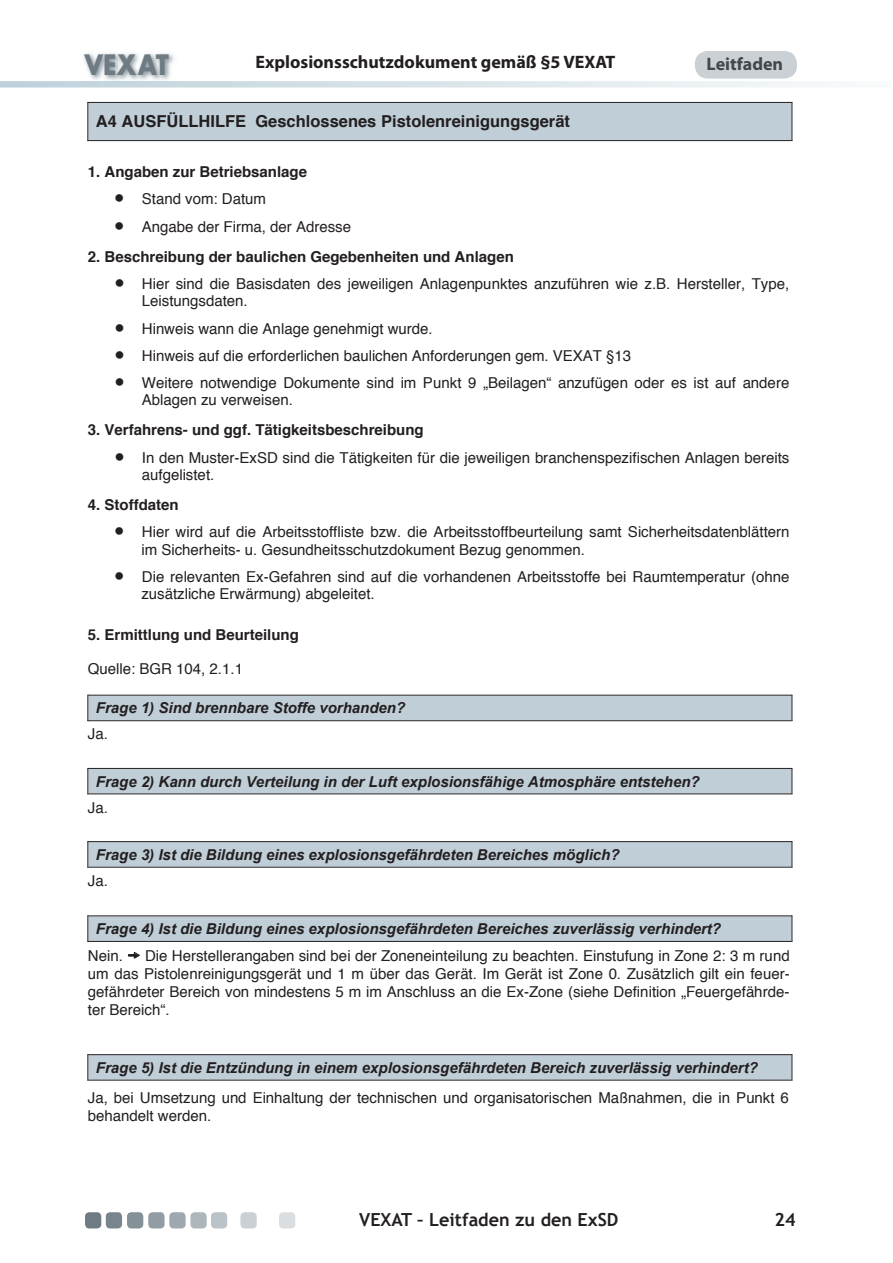
<style>
.page{position:relative;width:893px;height:1263px;background:#fff}
.page>*{position:absolute;margin:0;border:0;box-sizing:border-box;transform-origin:0 0}
.t1{font:700 27.45px "Futura";color:#6e7b82;scale:.9 1}
.t2{font:700 18px "Myriad Pro";color:#231f20}
.t3{font:700 18px "Trebuchet MS";color:#231f20}
.t4{font:700 16.5px "Helvetica";color:#231f20}
.t5{font:15px/27.3px "Helvetica";color:#231f20}
.t6{font:italic 700 15px "Arial";color:#231f20}
.t7{font:700 15px "Helvetica";color:#231f20}
.t8{font:10.5px "Helvetica";color:#231f20}
</style>
<div class="page">
<svg style="left:0;top:51px;width:826px;height:37px"></svg>
<div style="left:708px;top:57px;width:74px;height:13px;background:#cad0d3"></div>
<div style="left:87px;top:102px;width:706px;height:39px;background:#c0ced7"></div>
<svg style="left:87px;top:695px;width:706px;height:26px"></svg>
<svg style="left:87px;top:768px;width:706px;height:26px"></svg>
<svg style="left:87px;top:841px;width:706px;height:27px"></svg>
<svg style="left:87px;top:915px;width:706px;height:27px"></svg>
<svg style="left:128px;top:952px;width:12px;height:6px"></svg>
<svg style="left:87px;top:1054px;width:706px;height:27px"></svg>
<div style="left:169px;top:1212px;width:17px;height:16px;background:#9da9ae;border-radius:4px"></div>
<div style="left:148px;top:1212px;width:17px;height:16px;background:#929da3;border-radius:4px"></div>
<div style="left:127px;top:1212px;width:16px;height:16px;background:#849197;border-radius:4px"></div>
<div style="left:106px;top:1212px;width:16px;height:16px;background:#78858c;border-radius:4px"></div>
<div style="left:85px;top:1212px;width:16px;height:16px;background:#6e7b82;border-radius:4px"></div>
<div style="left:190px;top:1212px;width:17px;height:16px;background:#acb6bb;border-radius:4px"></div>
<div style="left:211px;top:1212px;width:16px;height:16px;background:#bac3c8;border-radius:4px"></div>
<div style="left:240px;top:1212px;width:17px;height:16px;background:#cad0d3;border-radius:4px"></div>
<div style="left:279px;top:1212px;width:16px;height:16px;background:#dadee1;border-radius:4px"></div>
<h1 class="t1" style="left:84px;top:45px;width:95px">VEXAT</h1>
<p class="t2" style="left:255px;top:50px;width:362px">Explosionsschutzdokument gemäß §5 VEXAT</p>
<p class="t2" style="left:707px;top:52px;width:78px">Leitfaden</p>
<p class="t4" style="left:96px;top:110px;width:476px">A4 AUSFÜLLHILFE Geschlossenes Pistolenreinigungsgerät</p>
<p class="t7" style="left:88px;top:161px;width:221px">1. Angaben zur Betriebsanlage</p>
<p class="t5" style="left:142px;top:186px;width:211px">Stand vom: Datum<br>Angabe der Firma, der Adresse</p>
<p class="t7" style="left:88px;top:246px;width:54px">2. B c</p>
<p class="t7" style="left:115px;top:246px;width:400px">es hreibung der baulichen Gegebenheiten und Anlagen</p>
<p class="t5" style="left:142px;top:271px;width:649px">Hier sind die Basisdaten des jeweiligen Anlagenpunktes anzuführen wie z.B. Hersteller, Type,</p>
<p class="t5" style="left:142px;top:288px;width:491px">Leistungsdaten.<br>Hinweis wann die Anlage genehmigt wurde.<br>Hinweis auf die erforderlichen baulichen Anforderungen gem. VEXAT §13</p>
<p class="t5" style="left:142px;top:387px;width:153px">Ablagen zu verweisen.</p>
<p class="t5" style="left:142px;top:370px;width:649px">Weitere notwendige Dokumente sind im Punkt 9 „Beilagen“ anzufügen oder es ist auf andere</p>
<p class="t7" style="left:88px;top:420px;width:337px">3. Verf hrens- und ggf. Tätigkeitsbeschreibung</p>
<p class="t7" style="left:134px;top:420px;width:10px">a</p>
<p class="t5" style="left:142px;top:450px;width:649px;line-height:17.2px">In den Muster-ExSD sind die Tätigkeiten für die jeweiligen branchenspezifischen Anlagen bereits aufgelistet.</p>
<p class="t7" style="left:88px;top:495px;width:92px">4. Stoffdaten</p>
<p class="t5" style="left:141px;top:537px;width:650px">im Sicherheits- u. Gesundheitsschutzdokument Bezug genommen.<br>Die relevanten Ex-Gefahren sind auf die vorhandenen Arbeitsstoffe bei Raumtemperatur (ohne</p>
<p class="t5" style="left:141px;top:581px;width:235px">zusätzliche Erwärmung) abgeleitet.</p>
<p class="t7" style="left:88px;top:624px;width:213px">5. Ermittlung und Beurteilung</p>
<p class="t5" style="left:88px;top:656px;width:157px">Quelle: BGR 104, 2.1.1</p>
<p class="t5" style="left:142px;top:519px;width:649px">Hier wird auf die Arbeitsstoffliste bzw. die Arbeitsstoffbeurteilung samt Sicherheitsdatenblättern</p>
<p class="t6" style="left:96px;top:699px;width:311px">Frage 1) Sind brennbare Stoffe vorhanden?</p>
<p class="t5" style="left:88px;top:721px;width:22px">Ja.</p>
<p class="t6" style="left:96px;top:773px;width:605px">Frage 2) Kann durch Verteilung in der Luft explosionsfähige Atmosphäre entstehen?</p>
<p class="t5" style="left:88px;top:795px;width:22px">Ja.</p>
<p class="t6" style="left:96px;top:846px;width:525px">Frage 3) Ist die Bildung eines explosionsgefährdeten Bereiches möglich?</p>
<p class="t5" style="left:88px;top:868px;width:22px">Ja.</p>
<p class="t6" style="left:96px;top:920px;width:627px">Frage 4) Ist die Bildung eines explosionsgefährdeten Bereiches zuverlässig verhindert?</p>
<p class="t5" style="left:88px;top:947px;width:703px;line-height:18px;text-align:justify">Nein. ▼ Die Herstellerangaben sind bei der Zoneneinteilung zu beachten. Einstufung in Zone 2: 3 m rund um das Pistolenreinigungsgerät und 1 m über das Gerät. Im Gerät ist Zone 0. Zusätzlich gilt ein feuer&shy;gefährdeter Bereich von mindestens 5 m im Anschluss an die Ex-Zone (siehe Definition „Feuergefährde&shy;ter Bereich“.</p>
<p class="t6" style="left:96px;top:1059px;width:663px">Frage 5) Ist die Entzündung in einem explosionsgefährdeten Bereich zuverlässig verhindert?</p>
<p class="t5" style="left:88px;top:1090px;width:703px;line-height:17.2px">Ja, bei Umsetzung und Einhaltung der technischen und organisatorischen Maßnahmen, die in Punkt 6 behandelt werden.</p>
<p class="t3" style="left:359px;top:1209px;width:261px">VEXAT – Leitfaden zu den ExSD</p>
<p class="t3" style="left:775px;top:1209px;width:23px">24</p>
<p class="t8" style="left:402px;top:1221px;width:74px">Seite 24 von 52</p>
</div>
